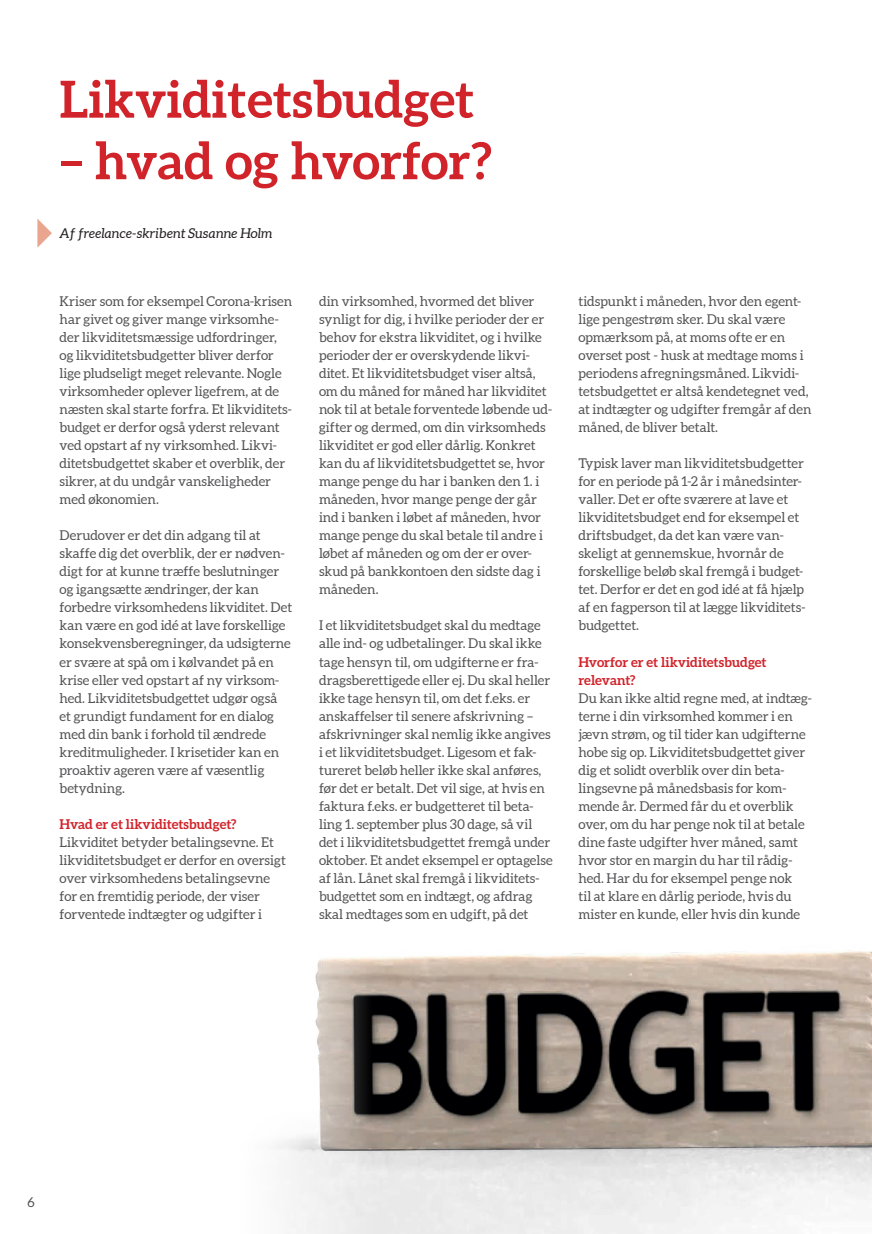
<style>
.page{position:relative;width:872px;height:1234px;background:#fff}
.page>*{position:absolute;margin:0;border:0;box-sizing:border-box;transform-origin:0 0}
.t1{font:700 51px "Aleo";color:#d1232a}
.t2{font:13.5px/18px "Aleo";color:#535355}
.t3{font:700 13.5px/18px "Aleo";letter-spacing:-.005em;color:#d1232a}
.t4{font:italic 13.5px "Aleo";color:#231f20}
</style>
<div class="page">
<svg style="left:37px;top:219px;width:15px;height:28px"></svg>
<img style="left:275px;top:950px;width:597px;height:283px">
<h1 class="t1" style="left:60px;top:70px;width:416px">Likviditetsbudget</h1>
<h1 class="t1" style="left:60px;top:131px;width:434px">– hvad og hvorfor?</h1>
<p class="t4" style="left:60px;top:225px;width:214px">Af freelance-skribent Susanne Holm</p>
<p class="t2" style="left:60px;top:293px;width:234px">Kriser som for eksempel Corona-krisen har givet og giver mange virksomhe&shy;der likviditetsmæssige udfordringer, og likviditetsbudgetter bliver derfor lige pludseligt meget relevante. Nogle virksomheder oplever ligefrem, at de næsten skal starte forfra. Et likviditets&shy;budget er derfor også yderst relevant ved opstart af ny virksomhed. Likvi&shy;ditetsbudgettet skaber et overblik, der sikrer, at du undgår vanskeligheder med økonomien.</p>
<p class="t2" style="left:60px;top:527px;width:234px">Derudover er det din adgang til at skaffe dig det overblik, der er nødven&shy;digt for at kunne træffe beslutninger og igangsætte ændringer, der kan forbedre virksomhedens likviditet. Det kan være en god idé at lave forskellige konsekvensberegninger, da udsigterne er svære at spå om i kølvandet på en krise eller ved opstart af ny virksom&shy;hed. Likviditetsbudgettet udgør også<br>et grundigt fundament for en dialog med din bank i forhold til ændrede kreditmuligheder. I krisetider kan en proaktiv ageren være af væsentlig betydning.</p>
<p class="t3" style="left:60px;top:814px;width:178px">Hvad er et likviditetsbudget?</p>
<p class="t2" style="left:60px;top:833px;width:228px">Likviditet betyder betalingsevne. Et likviditetsbudget er derfor en oversigt over virksomhedens betalingsevne for en fremtidig periode, der viser forventede indtægter og udgifter i</p>
<p class="t2" style="left:319px;top:293px;width:235px">din virksomhed, hvormed det bliver synligt for dig, i hvilke perioder der er behov for ekstra likviditet, og i hvilke perioder der er overskydende likvi&shy;ditet. Et likviditetsbudget viser altså, om du måned for måned har likviditet nok til at betale forventede løbende ud&shy;gifter og dermed, om din virksomheds likviditet er god eller dårlig. Konkret kan du af likviditetsbudgettet se, hvor mange penge du har i banken den 1. i måneden, hvor mange penge der går ind i banken i løbet af måneden, hvor mange penge du skal betale til andre i løbet af måneden og om der er over&shy;skud på bankkontoen den sidste dag i måneden.</p>
<p class="t2" style="left:319px;top:617px;width:235px">I et likviditetsbudget skal du medtage alle ind- og udbetalinger. Du skal ikke tage hensyn til, om udgifterne er fra&shy;dragsberettigede eller ej. Du skal heller ikke tage hensyn til, om det f.eks. er anskaffelser til senere afskrivning – afskrivninger skal nemlig ikke angives i et likviditetsbudget. Ligesom et fak&shy;tureret beløb heller ikke skal anføres, før det er betalt. Det vil sige, at hvis en faktura f.eks. er budgetteret til beta&shy;ling 1. september plus 30 dage, så vil det i likviditetsbudgettet fremgå under oktober. Et andet eksempel er optagelse af lån. Lånet skal fremgå i likviditets&shy;budgettet som en indtægt, og afdrag skal medtages som en udgift, på det</p>
<p class="t2" style="left:578px;top:293px;width:234px">tidspunkt i måneden, hvor den egent&shy;lige pengestrøm sker. Du skal være opmærksom på, at moms ofte er en overset post - husk at medtage moms i periodens afregningsmåned. Likvidi&shy;tetsbudgettet er altså kendetegnet ved, at indtægter og udgifter fremgår af den måned, de bliver betalt.</p>
<p class="t2" style="left:578px;top:455px;width:229px">Typisk laver man likviditetsbudgetter for en periode på 1-2 år i månedsinter&shy;valler. Det er ofte sværere at lave et likviditetsbudget end for eksempel et driftsbudget, da det kan være van&shy;skeligt at gennemskue, hvornår de forskellige beløb skal fremgå i budget&shy;tet. Derfor er det en god idé at få hjælp af en fagperson til at lægge likviditets&shy;budgettet.</p>
<p class="t3" style="left:578px;top:652px;width:190px">Hvorfor er et likviditetsbudget relevant?</p>
<p class="t2" style="left:578px;top:689px;width:235px">Du kan ikke altid regne med, at indtæg&shy;terne i din virksomhed kommer i en jævn strøm, og til tider kan udgifterne hobe sig op. Likviditetsbudgettet giver dig et solidt overblik over din beta&shy;lingsevne på månedsbasis for kom&shy;mende år. Dermed får du et overblik over, om du har penge nok til at betale dine faste udgifter hver måned, samt hvor stor en margin du har til rådig&shy;hed. Har du for eksempel penge nok<br>til at klare en dårlig periode, hvis du mister en kunde, eller hvis din kunde</p>
<p class="t2" style="left:28px;top:1193px;width:9px">6</p>
</div>
